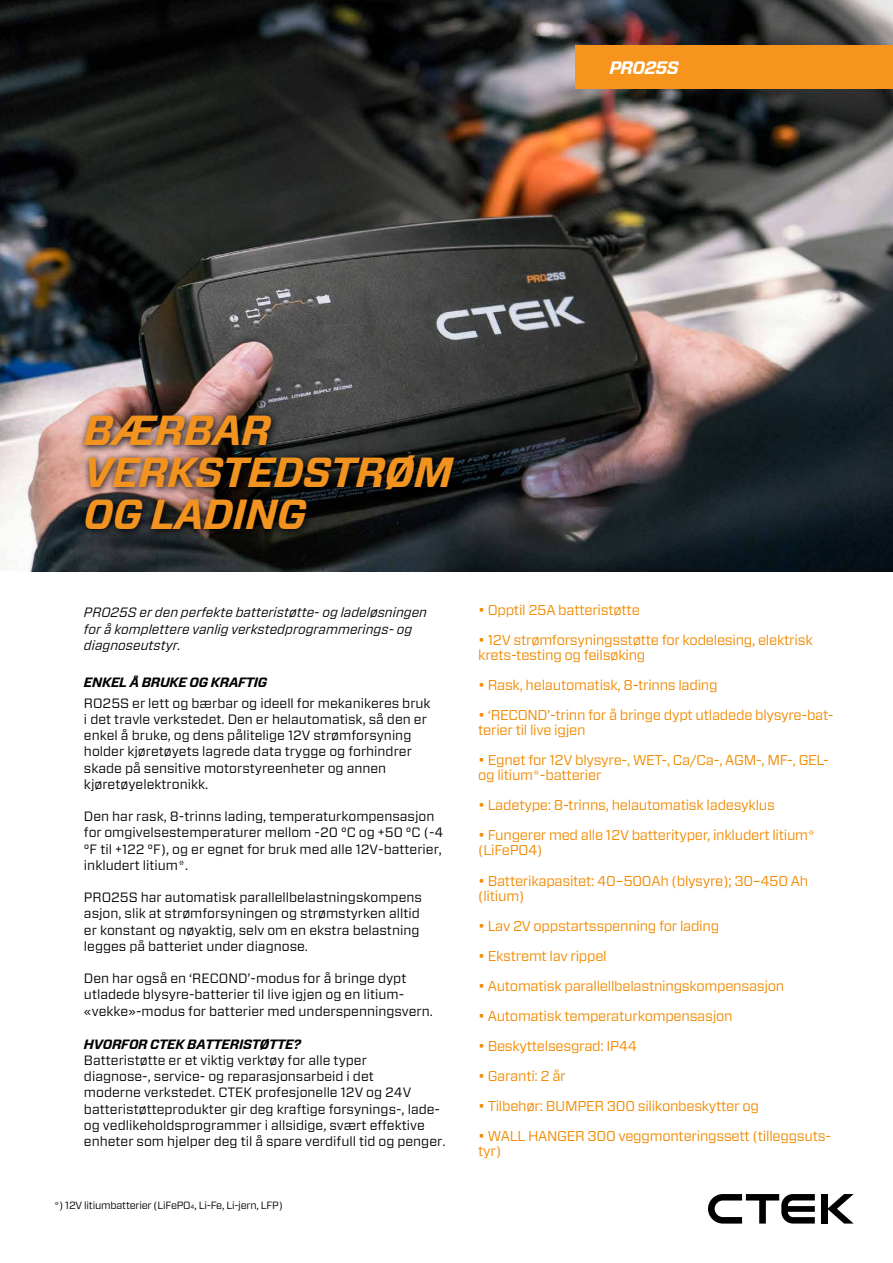
<style>
.page{position:relative;width:893px;height:1263px;background:#fff}
.page>*{position:absolute;margin:0;border:0;box-sizing:border-box;transform-origin:0 0}
.t1{font:italic 700 42px/42px "Forza";letter-spacing:-.01em;color:#f29320}
.t2{font:italic 700 18px "Forza";letter-spacing:-.04em;color:#fff}
.t3{font:14.25px/15px "Forza";letter-spacing:-.02em;color:#f18a00}
.t4{font:13.5px/16.2px "Forza";color:#000}
.t5{font:italic 13.5px/16.2px "Forza";color:#000}
.t6{font:italic 700 13.5px "Forza";letter-spacing:-.02em;color:#000}
.t7{font:10.5px "Forza";letter-spacing:-.02em;color:#000}
.s1{font-size:6.15px}
</style>
<div class="page">
<img style="left:0;top:0;width:893px;height:572px">
<div style="left:575px;top:45px;width:318px;height:44px;background:#f7941e"></div>
<div style="left:821px;top:1194px;width:6px;height:29px;background:#000"></div>
<svg style="left:827px;top:1194px;width:27px;height:29px"></svg>
<svg style="left:708px;top:1194px;width:107px;height:29px"></svg>
<svg style="left:78px;top:409px;width:385px;height:129px;background:#342e2d"></svg>
<h2 class="t2" style="left:609px;top:56px;width:71px">PRO25S</h2>
<h1 class="t1" style="left:84px;top:410px;width:370px">BÆRBAR<br>VERKSTEDSTRØM<br>OG LADING</h1>
<p class="t5" style="left:84px;top:604px;width:345px">PRO25S er den perfekte batteristøtte- og ladeløsningen for å komplettere vanlig verkstedprogrammerings- og diagnoseutstyr.</p>
<p class="t6" style="left:84px;top:673px;width:185px">ENKEL Å BRUKE OG KRAFTIG</p>
<p class="t4" style="left:84px;top:695px;width:348px">RO25S er lett og bærbar og ideell for mekanikeres bruk i det travle verkstedet. Den er helautomatisk, så den er enkel å bruke, og dens pålitelige 12V strømforsyning holder kjøretøyets lagrede data trygge og forhindrer skade på sensitive motorstyreenheter og annen kjøretøyelektronikk.</p>
<p class="t4" style="left:84px;top:808px;width:361px">Den har rask, 8-trinns lading, temperaturkompensasjon for omgivelsestemperaturer mellom -20 °C og +50 °C (-4 °F til +122 °F), og er egnet for bruk med alle 12V-batterier, inkludert litium*.</p>
<p class="t4" style="left:84px;top:889px;width:339px">PRO25S har automatisk parallellbelastningskompens asjon, slik at strømforsyningen og strømstyrken alltid er konstant og nøyaktig, selv om en ekstra belastning legges på batteriet under diagnose.</p>
<p class="t4" style="left:84px;top:970px;width:351px">Den har også en ‘RECOND’-modus for å bringe dypt utladede blysyre-batterier til live igjen og en litium-«vekke»-modus for batterier med underspenningsvern.</p>
<p class="t6" style="left:84px;top:1035px;width:218px">HVORFOR CTEK BATTERISTØTTE?</p>
<p class="t4" style="left:84px;top:1052px;width:363px">Batteristøtte er et viktig verktøy for alle typer<br>diagnose-, service- og reparasjonsarbeid i det<br>moderne verkstedet. CTEK profesjonelle 12V og 24V batteristøtteprodukter gir deg kraftige forsynings-, lade&shy;og vedlikeholdsprogrammer i allsidige, svært effektive enheter som hjelper deg til å spare verdifull tid og penger.</p>
<p class="t7" style="left:54px;top:1198px;width:230px">*) 12V litiumbatterier (LiFePO<span class="s1">4</span>, Li-Fe, Li-jern, LFP)</p>
<p class="t3" style="left:478px;top:603px;width:163px">• Opptil 25A batteristøtte</p>
<p class="t3" style="left:478px;top:633px;width:336px">• 12V strømforsyningsstøtte for kodelesing, elektrisk krets-testing og feilsøking</p>
<p class="t3" style="left:478px;top:678px;width:241px">• Rask, helautomatisk, 8-trinns lading</p>
<p class="t3" style="left:478px;top:708px;width:357px">• ‘RECOND’-trinn for å bringe dypt utladede blysyre-bat&shy;terier til live igjen</p>
<p class="t3" style="left:478px;top:753px;width:352px">• Egnet for 12V blysyre-, WET-, Ca/Ca-, AGM-, MF-, GEL&shy;og litium*-batterier</p>
<p class="t3" style="left:478px;top:798px;width:298px">• Ladetype: 8-trinns, helautomatisk ladesyklus</p>
<p class="t3" style="left:478px;top:828px;width:339px">• Fungerer med alle 12V batterityper, inkludert litium* (LiFePO4)</p>
<p class="t3" style="left:478px;top:873px;width:331px">• Batterikapasitet: 40–500Ah (blysyre); 30–450 Ah (litium)</p>
<p class="t3" style="left:478px;top:918px;width:243px">• Lav 2V oppstartsspenning for lading</p>
<p class="t3" style="left:478px;top:948px;width:130px">• Ekstremt lav rippel</p>
<p class="t3" style="left:478px;top:978px;width:308px">• Automatisk parallellbelastningskompensasjon</p>
<p class="t3" style="left:478px;top:1008px;width:256px">• Automatisk temperaturkompensasjon</p>
<p class="t3" style="left:478px;top:1038px;width:161px">• Beskyttelsesgrad: IP44</p>
<p class="t3" style="left:478px;top:1068px;width:89px">• Garanti: 2 år</p>
<p class="t3" style="left:478px;top:1098px;width:282px">• Tilbehør: BUMPER 300 silikonbeskytter og</p>
<p class="t3" style="left:478px;top:1128px;width:354px">• WALL HANGER 300 veggmonteringssett (tilleggsuts&shy;tyr)</p>
</div>
